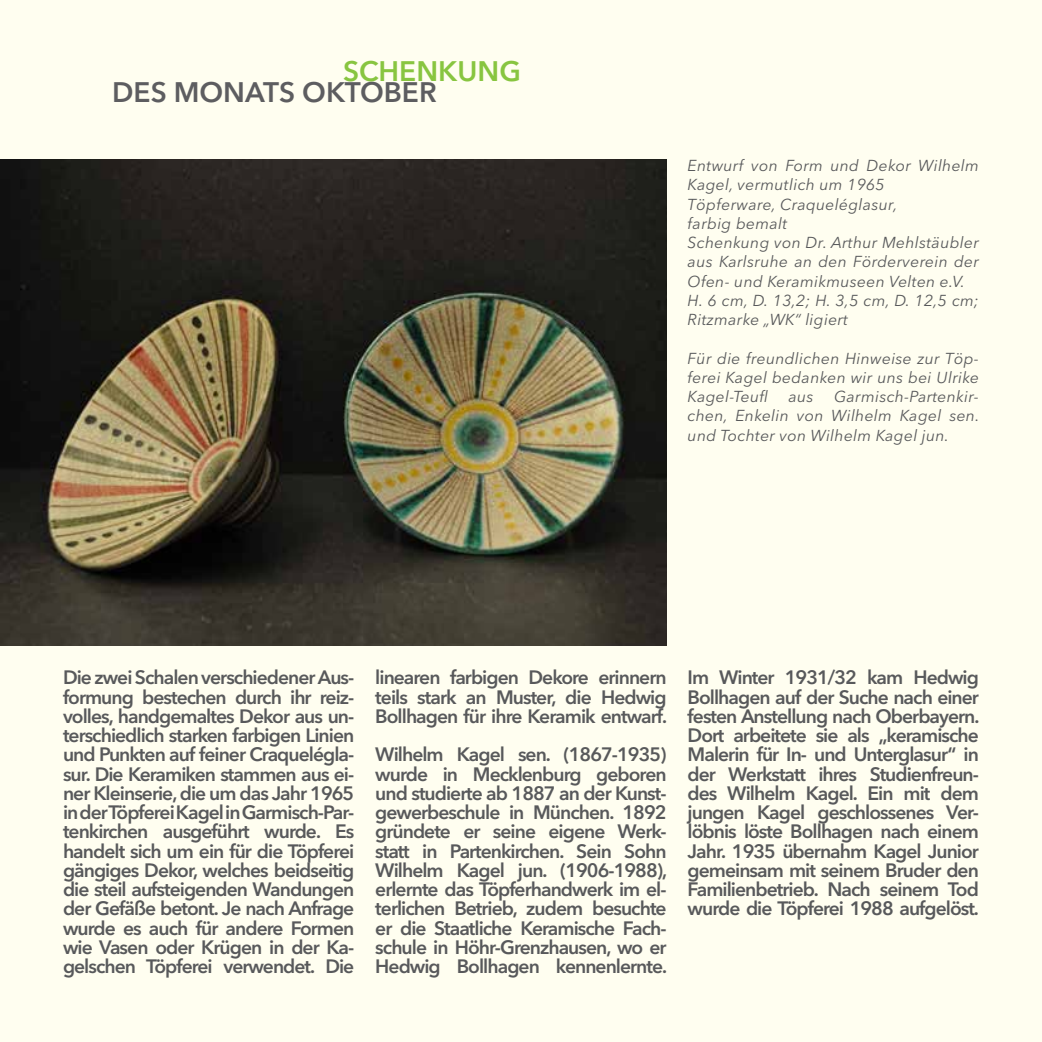
<style>
.page{position:relative;width:1042px;height:1042px;background:#fffef0}
.page>*{position:absolute;margin:0;border:0;box-sizing:border-box;transform-origin:0 0}
.t1{font:600 28px "Avenir Next LT Pro";color:#5d5d60}
.t2{font:600 28px "Avenir Next LT Pro";color:#88c540}
.t3{font:600 19.25px/19.2px "Avenir Next LT Pro";letter-spacing:-.05em;color:#58595b;text-align:justify}
.t4{font:italic 15.75px/19.2px "Avenir Next LT Pro";letter-spacing:.02em;color:#58595b;text-align:justify}
</style>
<div class="page">
<img style="left:0;top:160px;width:666px;height:485px">
<h1 class="t2" style="left:343px;top:55px;width:179px">SCHENKUNG</h1>
<h1 class="t1" style="left:112px;top:75px;width:326px">DES MONATS OKTOBER</h1>
<p class="t4" style="left:687px;top:156px;width:293px;text-align:left">Entwurf von Form und Dekor Wilhelm<br>Kagel, vermutlich um 1965<br>Töpferware, Craqueléglasur,<br>farbig bemalt<br>Schenkung von Dr. Arthur Mehlstäubler aus Karlsruhe an den Förderverein der<br>Ofen- und Keramikmuseen Velten e.V.<br>H. 6 cm, D. 13,2; H. 3,5 cm, D. 12,5 cm;<br>Ritzmarke „WK“ ligiert</p>
<p class="t4" style="left:687px;top:348px;width:293px">Für die freundlichen Hinweise zur Töp&shy;ferei Kagel bedanken wir uns bei Ulrike Kagel-Teufl</p>
<p class="t4" style="left:687px;top:387px;width:293px;text-indent:146px">Garmisch-Partenkir&shy;chen, Enkelin von Wilhelm Kagel sen. und Tochter von Wilhelm Kagel jun.</p>
<p class="t4" style="left:788px;top:387px;width:27px">aus</p>
<p class="t3" style="left:63px;top:668px;width:293px">Die zwei Schalen verschiedener Aus&shy;formung bestechen durch ihr reiz&shy;volles, handgemaltes Dekor aus un&shy;terschiedlich starken farbigen Linien und Punkten auf feiner Craquelégla&shy;sur. Die Keramiken stammen aus ei&shy;ner Kleinserie, die um das Jahr 1965 in der Töpferei Kagel in Garmisch-Par&shy;tenkirchen ausgeführt wurde. Es handelt sich um ein für die Töpferei gängiges Dekor, welches beidseitig die steil aufsteigenden Wandungen der Gefäße betont. Je nach Anfrage wurde es auch für andere Formen wie Vasen oder Krügen in der Ka&shy;gelschen Töpferei verwendet. Die</p>
<p class="t3" style="left:375px;top:668px;width:293px">linearen farbigen Dekore erinnern teils stark an Muster, die Hedwig Bollhagen für ihre Keramik entwarf.</p>
<p class="t3" style="left:375px;top:745px;width:293px">Wilhelm Kagel sen. (1867-1935) wurde in Mecklenburg geboren und studierte ab 1887 an der Kunst&shy;gewerbeschule in München. 1892 gründete er seine eigene Werk&shy;statt in Partenkirchen. Sein Sohn Wilhelm Kagel jun. (1906-1988), erlernte das Töpferhandwerk im el&shy;terlichen Betrieb, zudem besuchte er die Staatliche Keramische Fach&shy;schule in Höhr-Grenzhausen, wo er Hedwig Bollhagen kennenlernte.</p>
<p class="t3" style="left:687px;top:668px;width:293px">Im Winter 1931/32 kam Hedwig Bollhagen auf der Suche nach einer festen Anstellung nach Oberbayern.<br>Dort arbeitete sie als „keramische Malerin für In- und Unterglasur“ in der Werkstatt ihres Studienfreun&shy;des Wilhelm Kagel. Ein mit dem jungen Kagel geschlossenes Ver&shy;löbnis löste Bollhagen nach einem Jahr. 1935 übernahm Kagel Junior gemeinsam mit seinem Bruder den Familienbetrieb. Nach seinem Tod wurde die Töpferei 1988 aufgelöst.</p>
</div>
